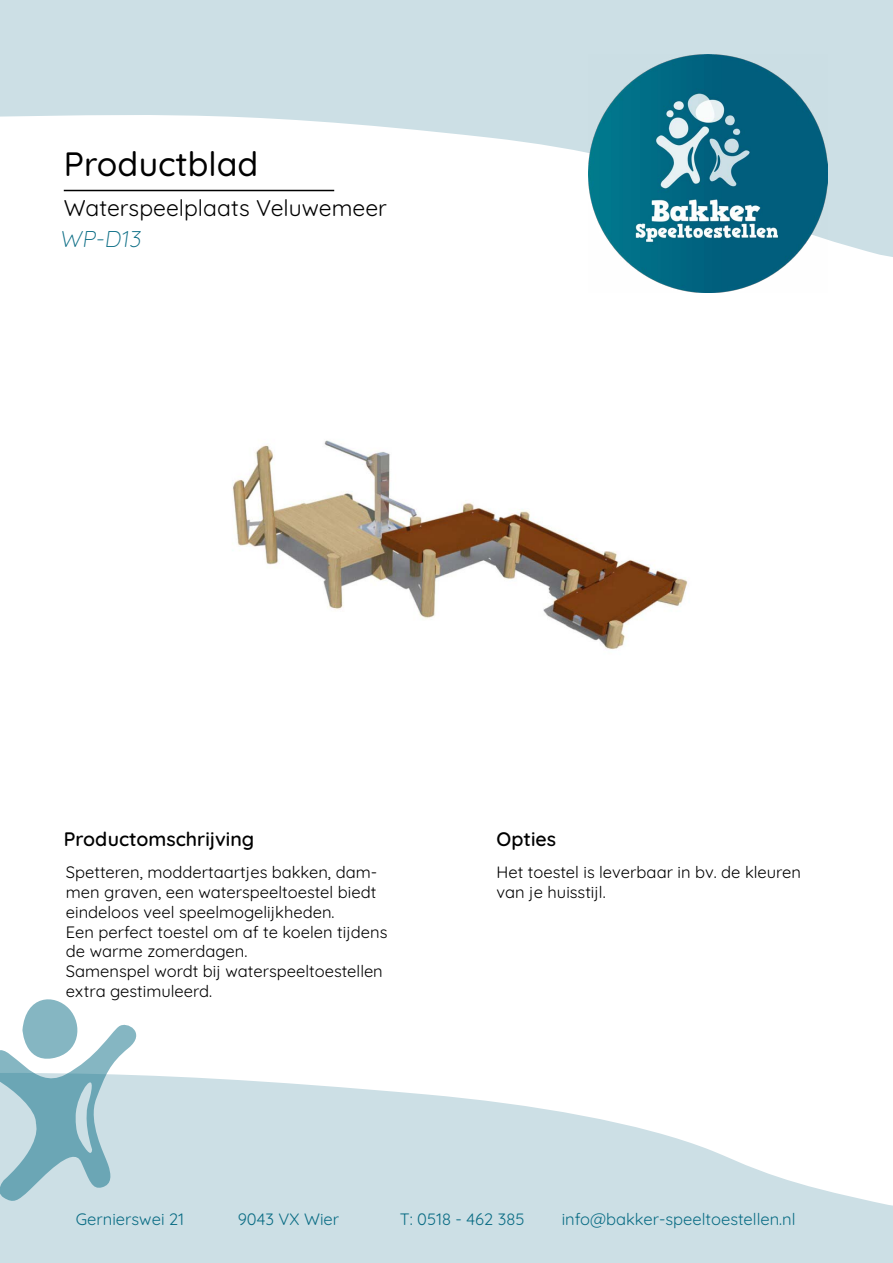
<style>
.page{position:relative;width:893px;height:1263px;background:#fff}
.page>*{position:absolute;margin:0;border:0;box-sizing:border-box;transform-origin:0 0}
.t1{font:500 33.75px "Quicksand";color:#000}
.t2{font:22.8px "Quicksand";color:#000}
.t3{font:300 22.8px "Quicksand";color:#0b6d85}
.t4{font:600 19.5px "Quicksand";color:#000}
.t5{font:16.5px/19.8px "Quicksand";color:#000}
.t6{font:16.5px "Quicksand";color:#0b6d85}
</style>
<div class="page">
<svg style="left:0;top:0;width:893px;height:257px;fill:#ccdfe5"></svg>
<img style="left:589px;top:54px;width:238px;height:238px">
<svg style="left:0;top:1075px;width:893px;height:188px;fill:#ccdfe5"></svg>
<svg style="left:0;top:999px;width:136px;height:202px"></svg>
<hr style="left:64px;top:190px;width:270px;height:1px;background:#000">
<img style="left:232px;top:440px;width:456px;height:210px">
<h1 class="t1" style="left:64px;top:138px;width:196px">Productblad</h1>
<h2 class="t2" style="left:64px;top:191px;width:325px">Waterspeelplaats Veluwemeer</h2>
<h2 class="t3" style="left:60px;top:221px;width:87px">WP-D13</h2>
<p class="t4" style="left:64px;top:823px;width:192px">Productomschrijving</p>
<p class="t4" style="left:497px;top:823px;width:61px">Opties</p>
<p class="t5" style="left:66px;top:861px;width:323px">Spetteren, moddertaartjes bakken, dam&shy;men graven, een waterspeeltoestel biedt eindeloos veel speelmogelijkheden.<br>Een perfect toestel om af te koelen tijdens de warme zomerdagen.<br>Samenspel wordt bij waterspeeltoestellen extra gestimuleerd.</p>
<p class="t5" style="left:497px;top:861px;width:306px">Het toestel is leverbaar in bv. de kleuren van je huisstijl.</p>
<p class="t6" style="left:76px;top:1207px;width:110px">Gernierswei 21</p>
<p class="t6" style="left:238px;top:1207px;width:103px">9043 VX Wier</p>
<p class="t6" style="left:400px;top:1207px;width:126px">T: 0518 - 462 385</p>
<p class="t6" style="left:562px;top:1207px;width:235px">info@bakker-speeltoestellen.nl</p>
</div>
